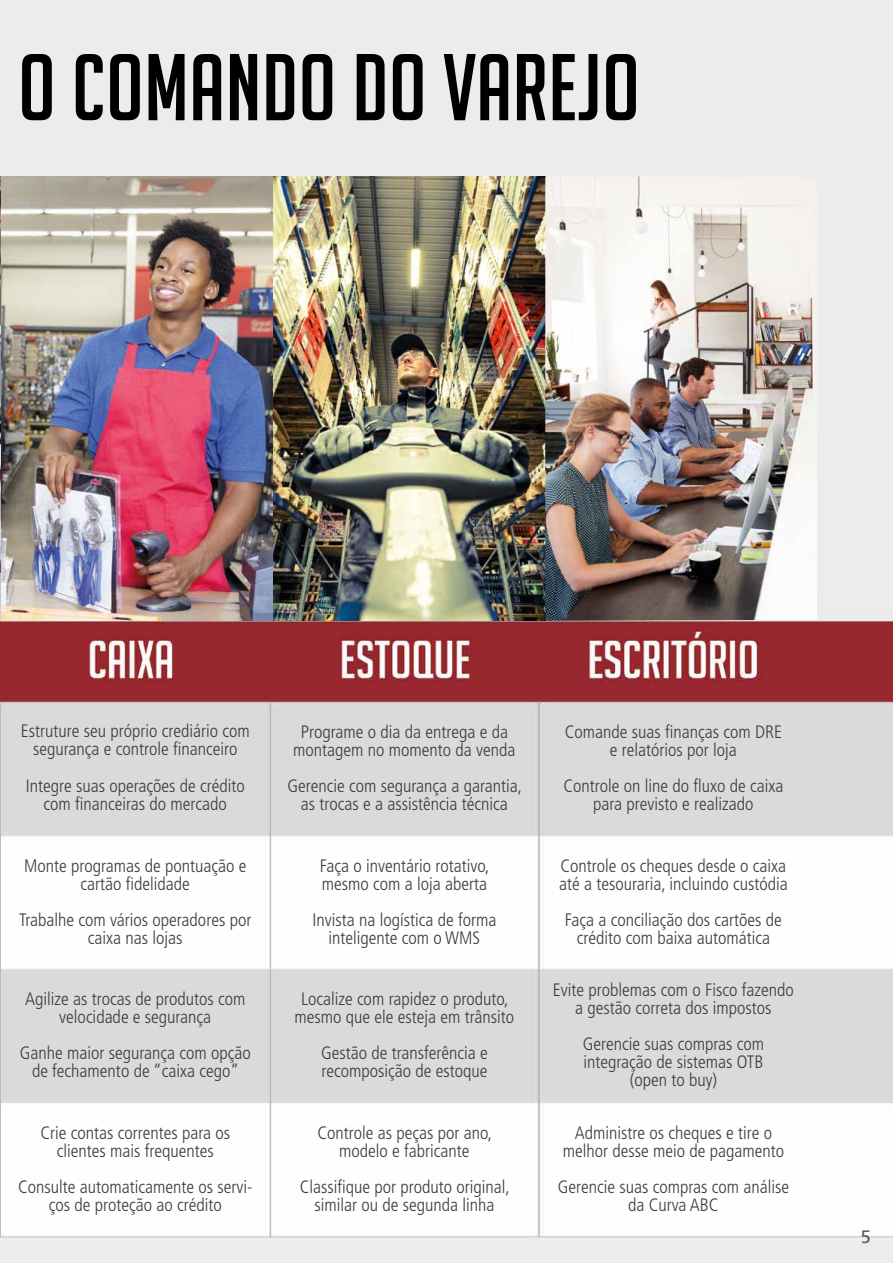
<style>
.page{position:relative;width:893px;height:1263px;background:#fff}
.page>*{position:absolute;margin:0;border:0;box-sizing:border-box;transform-origin:0 0}
.t1{font:92.25px "Big Noodle Titling";letter-spacing:.01em;color:#000}
.t2{font:300 condensed 18px/18px "Frutiger LT Std";color:#3c3c3b;text-align:center}
.t3{font:18px "Frutiger LT Std";color:#575756}
</style>
<div class="page">
<img style="left:0;top:0;width:893px;height:1263px">
<img style="left:0;top:176px;width:817px;height:445px">
<h1 class="t1" style="left:18px;top:38px;width:623px">O COMANDO DO VAREJO</h1>
<p class="t2" style="left:21px;top:722px;width:231px">Estruture seu próprio crediário com segurança e controle financeiro</p>
<p class="t2" style="left:26px;top:776px;width:221px">Integre suas operações de crédito com financeiras do mercado</p>
<p class="t2" style="left:24px;top:857px;width:224px">Monte programas de pontuação e cartão fidelidade</p>
<p class="t2" style="left:19px;top:911px;width:234px">Trabalhe com vários operadores por caixa nas lojas</p>
<p class="t2" style="left:25px;top:990px;width:222px">Agilize as trocas de produtos com velocidade e segurança</p>
<p class="t2" style="left:20px;top:1044px;width:233px">Ganhe maior segurança com opção de fechamento de “caixa cego”</p>
<p class="t2" style="left:40px;top:1124px;width:191px">Crie contas correntes para os clientes mais frequentes</p>
<p class="t2" style="left:18px;top:1178px;width:236px">Consulte automaticamente os servi&shy;ços de proteção ao crédito</p>
<p class="t2" style="left:293px;top:722px;width:224px">Programe o dia da entrega e da montagem no momento da venda</p>
<p class="t2" style="left:287px;top:776px;width:236px">Gerencie com segurança a garantia, as trocas e a assistência técnica</p>
<p class="t2" style="left:320px;top:857px;width:171px;text-align:left">Faça o inventário rotativo, mesmo com a loja aberta</p>
<p class="t2" style="left:312px;top:911px;width:186px">Invista na logística de forma inteligente com o WMS</p>
<p class="t2" style="left:294px;top:990px;width:221px">Localize com rapidez o produto, mesmo que ele esteja em trânsito</p>
<p class="t2" style="left:321px;top:1044px;width:168px;text-align:left">Gestão de transferência e recomposição de estoque</p>
<p class="t2" style="left:317px;top:1124px;width:176px">Controle as peças por ano, modelo e fabricante</p>
<p class="t2" style="left:300px;top:1178px;width:212px">Classifique por produto original, similar ou de segunda linha</p>
<p class="t2" style="left:565px;top:722px;width:219px">Comande suas finanças com DRE e relatórios por loja</p>
<p class="t2" style="left:563px;top:776px;width:222px">Controle on line do fluxo de caixa para previsto e realizado</p>
<p class="t2" style="left:559px;top:857px;width:230px;text-align:left">Controle os cheques desde o caixa até a tesouraria, incluindo custódia</p>
<p class="t2" style="left:565px;top:911px;width:218px">Faça a conciliação dos cartões de crédito com baixa automática</p>
<p class="t2" style="left:553px;top:980px;width:243px">Evite problemas com o Fisco fazendo a gestão correta dos impostos</p>
<p class="t2" style="left:583px;top:1034px;width:183px">Gerencie suas compras com integração de sistemas OTB (open to buy)</p>
<p class="t2" style="left:563px;top:1124px;width:223px">Administre os cheques e tire o melhor desse meio de pagamento</p>
<p class="t2" style="left:558px;top:1178px;width:233px">Gerencie suas compras com análise da Curva ABC</p>
<p class="t3" style="left:861px;top:1226px;width:12px">5</p>
</div>
